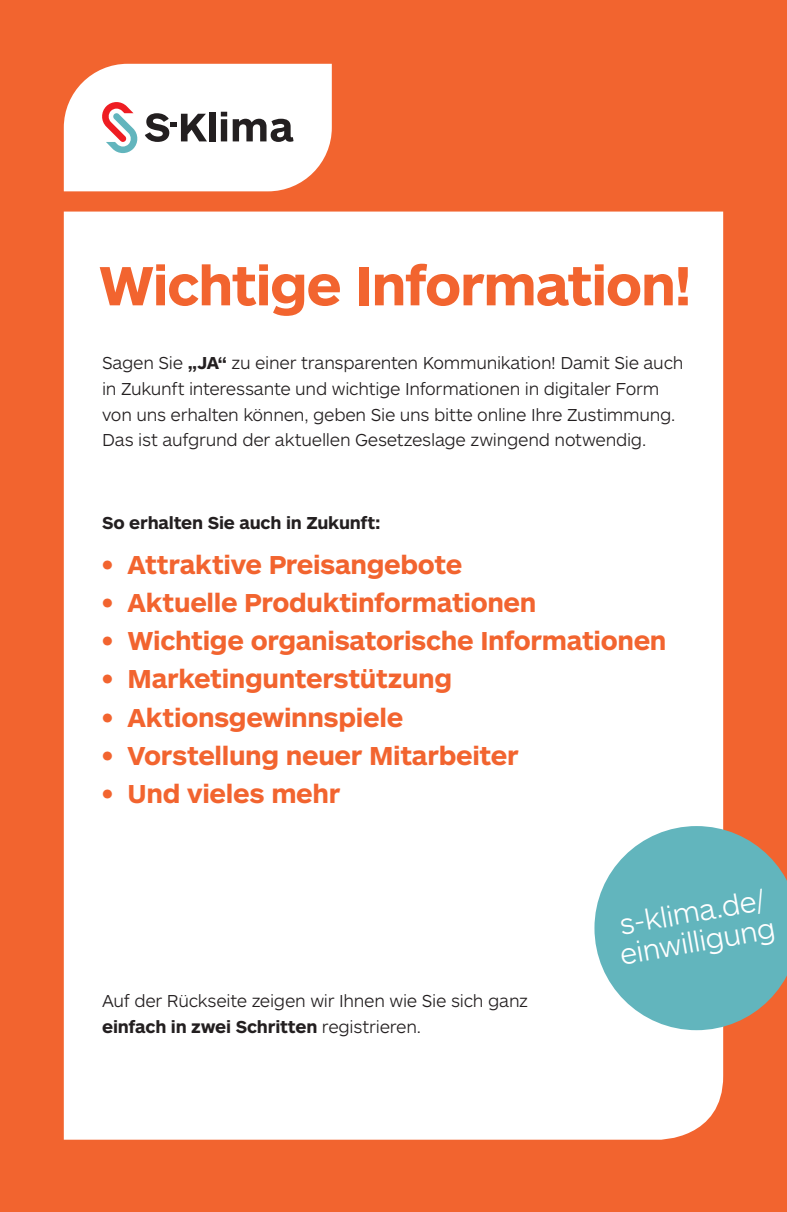
<style>
.page{position:relative;width:787px;height:1212px;background:#f2642f}
.page>*{position:absolute;margin:0;border:0;box-sizing:border-box;transform-origin:0 0}
.t1{font:700 57.45px "ARS Maquette";letter-spacing:-.025em;color:#f2642f}
.t2{font:300 29.7px/29.7px "ARS Maquette";color:#fff}
.t3{font:700 27px "ARS Maquette";letter-spacing:-.015em;color:#f2642f}
.t4{font:300 18px/25.5px "ARS Maquette";letter-spacing:-.015em;color:#231f20}
.t5{font:700 18px "ARS Maquette";letter-spacing:-.01em;color:#231f20}
.s1{font-weight:700}
</style>
<div class="page">
<svg style="left:64px;top:64px;width:268px;height:127px;background:#efe6e4"></svg>
<div style="left:64px;top:212px;width:659px;height:928px;background:#fff"></div>
<svg style="left:594px;top:826px;width:193px;height:204px;background:#7eb8ba"></svg>
<p class="t1" style="left:99px;top:248px;width:594px">Wichtige Information!</p>
<p class="t4" style="left:102px;top:350px;width:583px">Sagen Sie <span class="s1">„JA“</span> zu einer transparenten Kommunikation! Damit Sie auch in Zukunft interessante und wichtige Informationen in digitaler Form von uns erhalten können, geben Sie uns bitte online Ihre Zustimmung.<br>Das ist aufgrund der aktuellen Gesetzeslage zwingend notwendig.</p>
<p class="t5" style="left:102px;top:511px;width:280px">So erhalten Sie auch in Zukunft:</p>
<p class="t3" style="left:102px;top:547px;width:361px">• Attraktive Preisangebote</p>
<p class="t3" style="left:102px;top:585px;width:436px">• Aktuelle Produktinformationen</p>
<p class="t3" style="left:102px;top:623px;width:566px">• Wichtige organisatorische Informationen</p>
<p class="t3" style="left:102px;top:661px;width:351px">• Marketingunterstützung</p>
<p class="t3" style="left:102px;top:700px;width:302px">• Aktionsgewinnspiele</p>
<p class="t3" style="left:102px;top:738px;width:418px">• Vorstellung neuer Mitarbeiter</p>
<p class="t3" style="left:102px;top:776px;width:240px">• Und vieles mehr</p>
<p class="t4" style="left:102px;top:987px;width:427px">Auf der Rückseite zeigen wir Ihnen wie Sie sich ganz <span class="s1">einfach in zwei Schritten</span> registrieren.</p>
<p class="t2" style="left:612px;top:909px;width:159px;rotate:-10deg">s-klima.de/ einwilligung</p>
</div>
